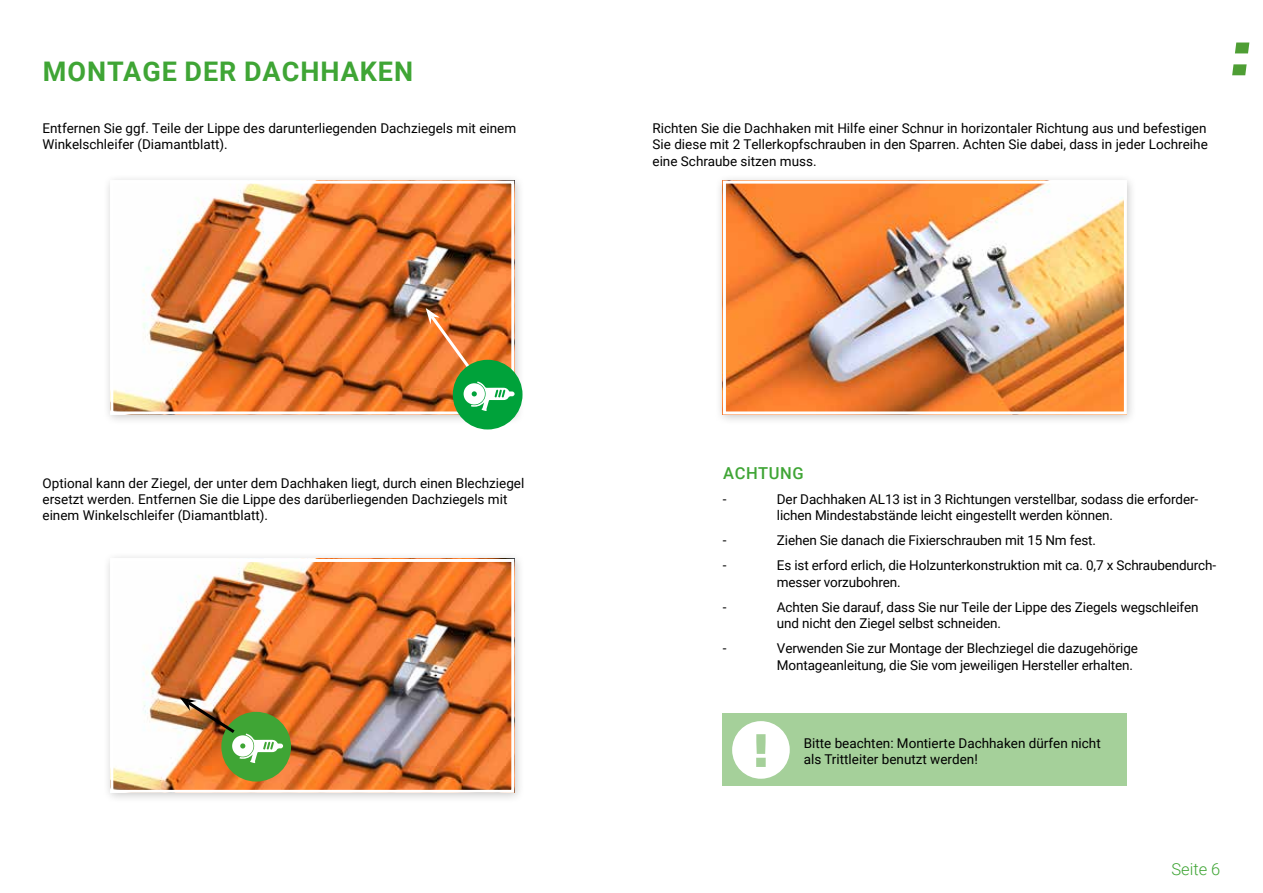
<style>
.page{position:relative;width:1263px;height:893px;background:#fff}
.page>*{position:absolute;margin:0;border:0;box-sizing:border-box;transform-origin:0 0}
.t1{font:700 27px "Roboto";letter-spacing:.035em;color:#3fa535}
.t2{font:500 16.5px "Roboto";letter-spacing:.035em;color:#3fa535}
.t3{font:300 16.5px "Roboto";color:#3fa535}
.t4{font:13.5px/16.2px "Roboto";letter-spacing:-.01em;color:#000}
</style>
<div class="page">
<svg style="left:1235px;top:43px;width:14px;height:10px"></svg>
<svg style="left:1232px;top:64px;width:14px;height:11px"></svg>
<div style="left:102px;top:173px;width:423px;height:253px;background:#000;opacity:.21"></div>
<img style="left:114px;top:185px;width:396px;height:225px">
<div style="left:110px;top:181px;width:404px;height:233px;border:3px solid #fff"></div>
<div style="left:102px;top:552px;width:423px;height:252px;background:#000;opacity:.21"></div>
<img style="left:114px;top:563px;width:396px;height:226px">
<div style="left:110px;top:559px;width:404px;height:234px;border:3px solid #fff"></div>
<div style="left:715px;top:173px;width:422px;height:253px;background:#000;opacity:.21"></div>
<img style="left:727px;top:185px;width:396px;height:225px">
<div style="left:723px;top:181px;width:404px;height:233px;border:3px solid #fff"></div>
<div style="left:221px;top:712px;width:70px;height:70px;background:#3fa535;border-radius:50%"></div>
<img style="left:180px;top:697px;width:103px;height:66px">
<div style="left:722px;top:713px;width:405px;height:72px;background:#a5d09a"></div>
<svg style="left:732px;top:721px;width:58px;height:58px"></svg>
<div style="left:453px;top:360px;width:69px;height:69px;background:#00a23a;border-radius:50%"></div>
<svg style="left:426px;top:308px;width:88px;height:103px"></svg>
<h1 class="t1" style="left:43px;top:59px;width:372px">MONTAGE DER DACHHAKEN</h1>
<p class="t4" style="left:43px;top:120px;width:475px">Entfernen Sie ggf. Teile der Lippe des darunterliegenden Dachziegels mit einem<br>Winkelschleifer (Diamantblatt).</p>
<p class="t4" style="left:43px;top:475px;width:483px">Optional kann der Ziegel, der unter dem Dachhaken liegt, durch einen Blechziegel ersetzt werden. Entfernen Sie die Lippe des darüberliegenden Dachziegels mit einem Winkelschleifer (Diamantblatt).</p>
<p class="t4" style="left:652px;top:120px;width:557px;text-align:justify">Richten Sie die Dachhaken mit Hilfe einer Schnur in horizontaler Richtung aus und befestigen Sie diese mit 2 Tellerkopfschrauben in den Sparren. Achten Sie dabei, dass in jeder Lochreihe eine Schraube sitzen muss.</p>
<p class="t2" style="left:723px;top:466px;width:82px">ACHTUNG</p>
<p class="t4" style="left:723px;top:490px;width:5px">-</p>
<p class="t4" style="left:777px;top:490px;width:423px">Der Dachhaken AL13 ist in 3 Richtungen verstellbar, sodass die erforder&shy;lichen Mindestabstände leicht eingestellt werden können.</p>
<p class="t4" style="left:723px;top:532px;width:5px">-</p>
<p class="t4" style="left:777px;top:532px;width:321px">Ziehen Sie danach die Fixierschrauben mit 15 Nm fest.</p>
<p class="t4" style="left:723px;top:557px;width:5px">-</p>
<p class="t4" style="left:777px;top:557px;width:441px">Es ist erford erlich, die Holzunterkonstruktion mit ca. 0,7 x Schraubendurch&shy;messer vorzubohren.</p>
<p class="t4" style="left:723px;top:598px;width:5px">-</p>
<p class="t4" style="left:777px;top:598px;width:423px">Achten Sie darauf, dass Sie nur Teile der Lippe des Ziegels wegschleifen und nicht den Ziegel selbst schneiden.</p>
<p class="t4" style="left:723px;top:640px;width:5px">-</p>
<p class="t4" style="left:777px;top:640px;width:363px">Verwenden Sie zur Montage der Blechziegel die dazugehörige<br>Montageanleitung, die Sie vom jeweiligen Hersteller erhalten.</p>
<p class="t4" style="left:804px;top:735px;width:299px">Bitte beachten: Montierte Dachhaken dürfen nicht als Trittleiter benutzt werden!</p>
<p class="t3" style="left:1171px;top:862px;width:50px">Seite 6</p>
</div>
